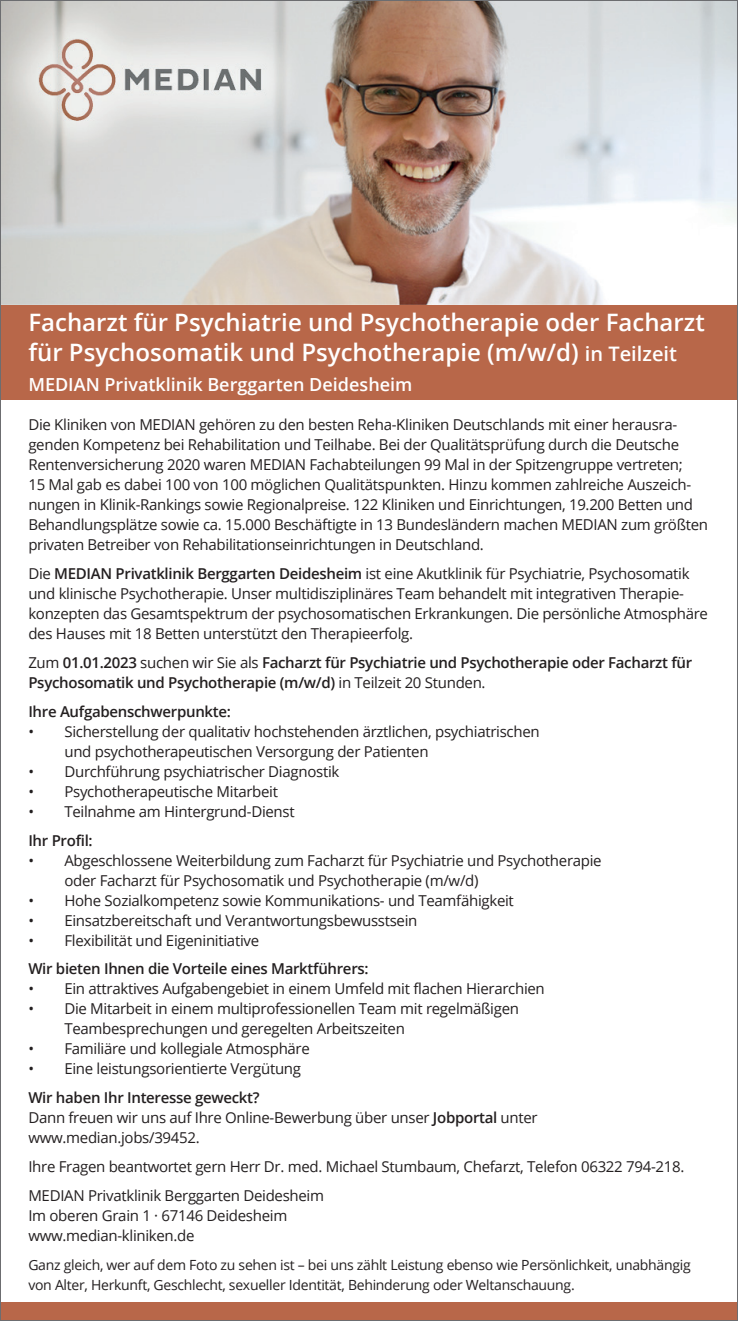
<style>
.page{position:relative;width:738px;height:1321px;background:#fff}
.page>*{position:absolute;margin:0;border:0;box-sizing:border-box;transform-origin:0 0}
.t1{font:600 24px/30.2px "Open Sans";color:#fff}
.t2{font:600 18px "Open Sans";color:#fff}
.t3{font:15px/20px "Open Sans";letter-spacing:-.02em;color:#231f20}
.t4{font:600 15px/20px "Open Sans";letter-spacing:-.02em;color:#231f20}
.t5{font:14px/20px "Open Sans";letter-spacing:-.02em;color:#231f20}
.s1{font-size:20px}
.s2{font-weight:600}
.s3{font-weight:400}
</style>
<div class="page">
<div style="left:0;top:1302px;width:737px;height:18px;background:#b86749"></div>
<div style="left:0;top:304px;width:737px;height:96px;background:#b86749"></div>
<img style="left:2px;top:2px;width:733px;height:302px">
<h1 class="t1" style="left:28px;top:307px;width:677px">Facharzt für Psychiatrie und Psychotherapie oder Facharzt für Psychosomatik und Psychotherapie (m/w/d) <span class="s1">in Teilzeit</span></h1>
<p class="t2" style="left:28px;top:372px;width:385px">MEDIAN Privatklinik Berggarten Deidesheim</p>
<p class="t3" style="left:28px;top:415px;width:680px">Die Kliniken von MEDIAN gehören zu den besten Reha-Kliniken Deutschlands mit einer herausra&shy;genden Kompetenz bei Rehabilitation und Teilhabe. Bei der Qualitätsprüfung durch die Deutsche Rentenversicherung 2020 waren MEDIAN Fachabteilungen 99 Mal in der Spitzengruppe vertreten;<br>15 Mal gab es dabei 100 von 100 möglichen Qualitätspunkten. Hinzu kommen zahlreiche Auszeich&shy;nungen in Klinik-Rankings sowie Regionalpreise. 122 Kliniken und Einrichtungen, 19.200 Betten und Behandlungsplätze sowie ca. 15.000 Beschäftigte in 13 Bundesländern machen MEDIAN zum größten privaten Betreiber von Rehabilitationseinrichtungen in Deutschland.</p>
<p class="t3" style="left:28px;top:563px;width:680px">Die <span class="s2">MEDIAN Privatklinik Berggarten Deidesheim</span> ist eine Akutklinik für Psychiatrie, Psychosomatik und klinische Psychotherapie. Unser multidisziplinäres Team behandelt mit integrativen Therapie&shy;konzepten das Gesamtspektrum der psychosomatischen Erkrankungen. Die persönliche Atmosphäre des Hauses mit 18 Betten unterstützt den Therapieerfolg.</p>
<p class="t4" style="left:28px;top:652px;width:664px"><span class="s3">Zum</span> 01.01.2023 <span class="s3">suchen wir Sie als</span> Facharzt für Psychiatrie und Psychotherapie oder Facharzt für<br>Psychosomatik und Psychotherapie (m/w/d) <span class="s3">in Teilzeit 20 Stunden.</span></p>
<p class="t4" style="left:28px;top:701px;width:204px">Ihre Aufgabenschwerpunkte:</p>
<p class="t3" style="left:64px;top:721px;width:476px;text-indent:-36px">• Sicherstellung der qualitativ hochstehenden ärztlichen, psychiatrischen und psychotherapeutischen Versorgung der Patienten</p>
<p class="t3" style="left:28px;top:761px;width:312px">• Durchführung psychiatrischer Diagnostik</p>
<p class="t3" style="left:28px;top:781px;width:251px">• Psychotherapeutische Mitarbeit</p>
<p class="t3" style="left:28px;top:801px;width:268px">• Teilnahme am Hintergrund-Dienst</p>
<p class="t4" style="left:28px;top:830px;width:66px">Ihr Profil:</p>
<p class="t3" style="left:64px;top:850px;width:538px;text-indent:-36px">• Abgeschlossene Weiterbildung zum Facharzt für Psychiatrie und Psychotherapie oder Facharzt für Psychosomatik und Psychotherapie (m/w/d)</p>
<p class="t3" style="left:28px;top:890px;width:486px">• Hohe Sozialkompetenz sowie Kommunikations- und Teamfähigkeit</p>
<p class="t3" style="left:28px;top:910px;width:390px">• Einsatzbereitschaft und Verantwortungsbewusstsein</p>
<p class="t3" style="left:28px;top:930px;width:232px">• Flexibilität und Eigeninitiative</p>
<p class="t4" style="left:28px;top:959px;width:341px">Wir bieten Ihnen die Vorteile eines Marktführers:</p>
<p class="t3" style="left:28px;top:979px;width:517px">• Ein attraktives Aufgabengebiet in einem Umfeld mit flachen Hierarchien</p>
<p class="t3" style="left:64px;top:999px;width:456px;text-indent:-36px">• Die Mitarbeit in einem multiprofessionellen Team mit regelmäßigen<br>Teambesprechungen und geregelten Arbeitszeiten</p>
<p class="t3" style="left:28px;top:1039px;width:283px">• Familiäre und kollegiale Atmosphäre</p>
<p class="t3" style="left:28px;top:1059px;width:274px">• Eine leistungsorientierte Vergütung</p>
<p class="t3" style="left:28px;top:1087px;width:510px"><span class="s2">Wir haben Ihr Interesse geweckt?<br></span>Dann freuen wir uns auf Ihre Online-Bewerbung über unser <span class="s2">Jobportal</span> unter www.median.jobs/39452.</p>
<p class="t3" style="left:28px;top:1152px;width:657px;line-height:28.8px">Ihre Fragen beantwortet gern Herr Dr. med. Michael Stumbaum, Chefarzt, Telefon 06322 794-218.<br>MEDIAN Privatklinik Berggarten Deidesheim</p>
<p class="t3" style="left:28px;top:1205px;width:260px">Im oberen Grain 1 · 67146 Deidesheim www.median-kliniken.de</p>
<p class="t5" style="left:28px;top:1254px;width:663px">Ganz gleich, wer auf dem Foto zu sehen ist – bei uns zählt Leistung ebenso wie Persönlichkeit, unabhängig von Alter, Herkunft, Geschlecht, sexueller Identität, Behinderung oder Weltanschauung.</p>
</div>
